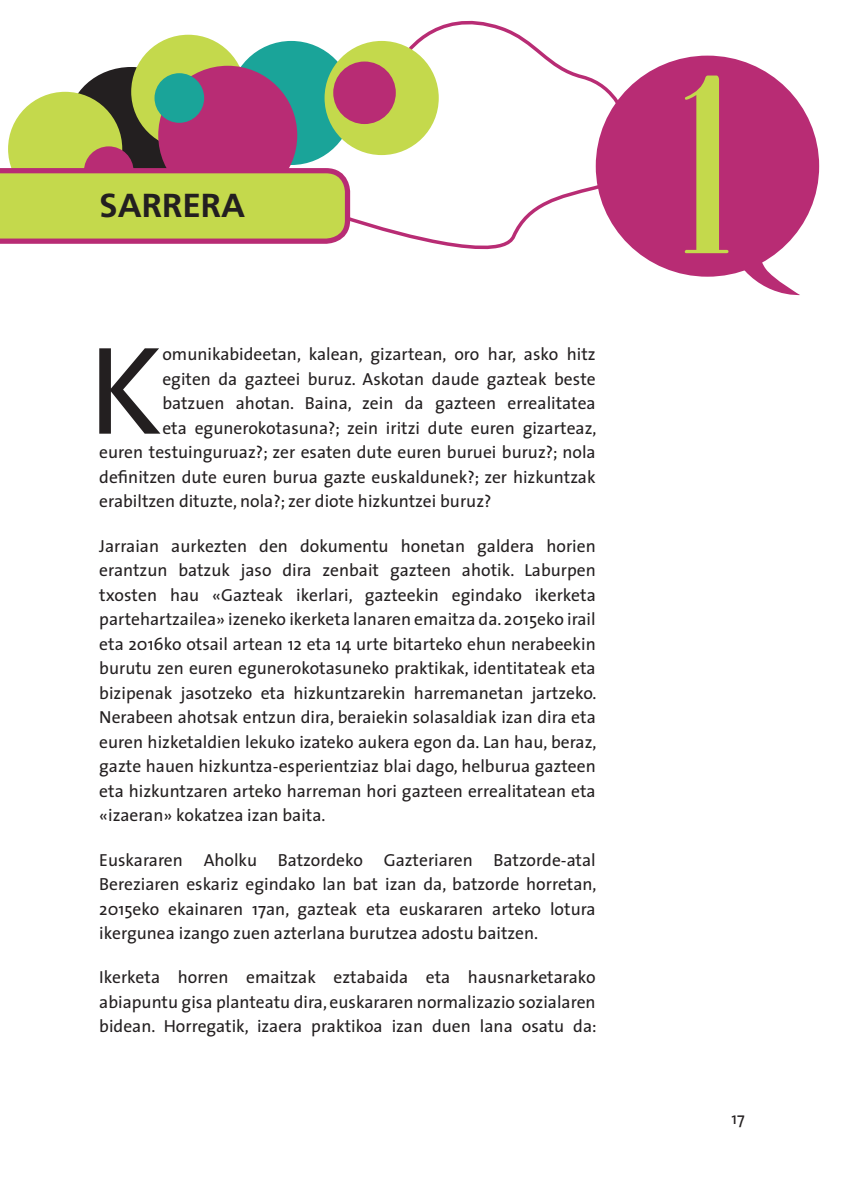
<style>
.page{position:relative;width:844px;height:1191px;background:#fff}
.page>*{position:absolute;margin:0;border:0;box-sizing:border-box;transform-origin:0 0}
.Testua{font:241.85px "Onyx";color:#c4d94c}
.Testua-2{font:126.35px "The Sans";color:#231f20}
._1__izenburua{font:700 33.25px "Frutiger";color:#231f20}
.Testua-3{font:17.5px/24.5px "The Sans";color:#231f20;text-align:justify}
.t1{font:16.62px "The Sans";color:#231f20}
</style>
<div class="page">
<svg style="left:398px;top:20px;width:232px;height:109px"></svg>
<div style="left:68px;top:67px;width:126px;height:114px;background:#231f20;border-radius:50%"></div>
<div style="left:229px;top:41px;width:124px;height:124px;background:#1aa499;border-radius:50%"></div>
<div style="left:8px;top:92px;width:114px;height:114px;background:#c4d94c;border-radius:50%"></div>
<div style="left:131px;top:35px;width:114px;height:114px;background:#c4d94c;border-radius:50%"></div>
<div style="left:324px;top:41px;width:114px;height:114px;background:#c4d94c;border-radius:50%"></div>
<div style="left:158px;top:66px;width:139px;height:139px;background:#b82c74;border-radius:50%"></div>
<div style="left:333px;top:62px;width:62px;height:62px;background:#b82c74;border-radius:50%"></div>
<div style="left:84px;top:146px;width:49px;height:50px;background:#b82c74;border-radius:50%"></div>
<div style="left:154px;top:73px;width:50px;height:50px;background:#1aa499;border-radius:50%"></div>
<svg style="left:0;top:165px;width:344px;height:79px;background:#c2be54"></svg>
<div style="left:595px;top:56px;width:224px;height:221px;background:#b82c74;border-radius:50%"></div>
<svg style="left:344px;top:136px;width:298px;height:120px"></svg>
<svg style="left:724px;top:242px;width:75px;height:54px"></svg>
<p class="_1__izenburua" style="left:99px;top:186px;width:147px">SARRERA</p>
<p class="Testua-2" style="left:88px;top:286px;width:75px">K</p>
<p class="Testua-3" style="left:162px;top:341px;width:435px">omunikabideetan, kalean, gizartean, oro har, asko hitz</p>
<p class="Testua-3" style="left:162px;top:366px;width:434px">egiten da gazteei buruz. Askotan daude gazteak beste</p>
<p class="Testua-3" style="left:162px;top:390px;width:434px">batzuen ahotan. Baina, zein da gazteen errealitatea</p>
<p class="Testua-3" style="left:162px;top:415px;width:435px">eta egunerokotasuna?; zein iritzi dute euren gizarteaz,</p>
<p class="Testua-3" style="left:99px;top:439px;width:498px">euren testuinguruaz?; zer esaten dute euren buruei buruz?; nola</p>
<p class="Testua-3" style="left:99px;top:464px;width:498px">definitzen dute euren burua gazte euskaldunek?; zer hizkuntzak</p>
<p class="Testua-3" style="left:99px;top:488px;width:393px">erabiltzen dituzte, nola?; zer diote hizkuntzei buruz?</p>
<p class="Testua-3" style="left:99px;top:533px;width:498px">Jarraian aurkezten den dokumentu honetan galdera horien erantzun batzuk jaso dira zenbait gazteen ahotik. Laburpen txosten hau «Gazteak ikerlari, gazteekin egindako ikerketa partehartzailea» izeneko ikerketa lanaren emaitza da. 2015eko irail eta 2016ko otsail artean 12 eta 14 urte bitarteko ehun nerabeekin burutu zen euren egunerokotasuneko praktikak, identitateak eta bizipenak jasotzeko eta hizkuntzarekin harremanetan jartzeko.<br>Nerabeen ahotsak entzun dira, beraiekin solasaldiak izan dira eta euren hizketaldien lekuko izateko aukera egon da. Lan hau, beraz, gazte hauen hizkuntza-esperientziaz blai dago, helburua gazteen eta hizkuntzaren arteko harreman hori gazteen errealitatean eta «izaeran» kokatzea izan baita.</p>
<p class="Testua-3" style="left:99px;top:847px;width:498px">Euskararen Aholku Batzordeko Gazteriaren Batzorde-atal Bereziaren eskariz egindako lan bat izan da, batzorde horretan, 2015eko ekainaren 17an, gazteak eta euskararen arteko lotura ikergunea izango zuen azterlana burutzea adostu baitzen.</p>
<p class="Testua-3" style="left:99px;top:964px;width:498px">Ikerketa horren emaitzak eztabaida eta hausnarketarako abiapuntu gisa planteatu dira, euskararen normalizazio sozialaren bidean. Horregatik, izaera praktikoa izan duen lana osatu da:</p>
<p class="Testua" style="left:681px;top:28px;width:53px">1</p>
<p class="t1" style="left:731px;top:1104px;width:15px">17</p>
</div>
